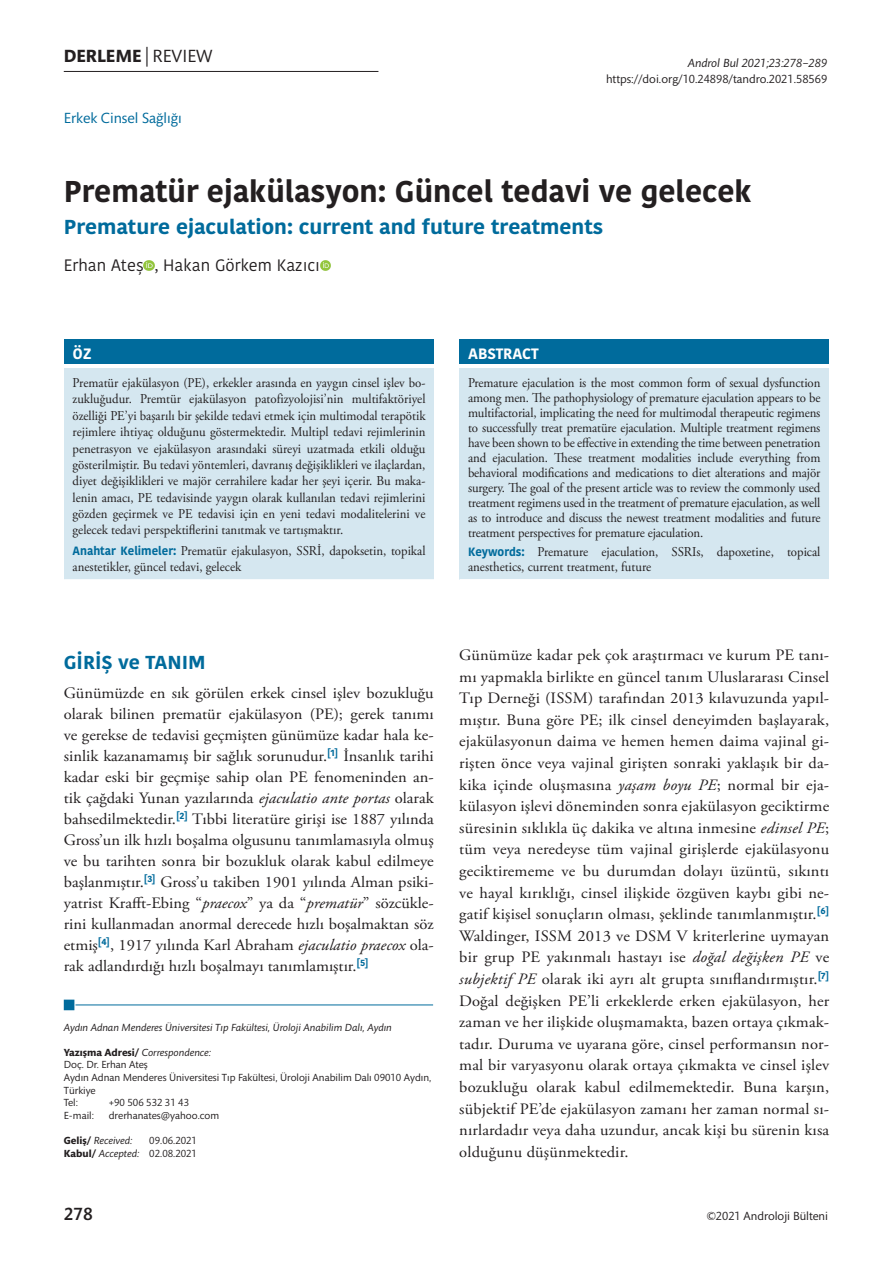
<style>
.page{position:relative;width:893px;height:1263px;background:#fff}
.page>*{position:absolute;margin:0;border:0;box-sizing:border-box;transform-origin:0 0}
.t1{font:700 30px "Kohinoor Devanagari";color:#231f20}
.t2{font:700 20.1px "Kohinoor Devanagari";color:#006b9c;scale:1.04 1}
.t3{font:700 18.75px "Kohinoor Devanagari";color:#006b9c;scale:1.04 1}
.t4{font:700 18px "Mundo Sans Std";color:#231f20}
.t5{font:500 18px "Mundo Sans Std";color:#231f20}
.t6{font:16.5px "Kohinoor Devanagari";color:#231f20}
.t7{font:15.9px/21.6px "Adobe Garamond Pro";color:#231f20;text-align:justify;scale:1.04 1}
.t8{font:15px "Mundo Sans Std";color:#006b9c}
.t9{font:700 15px "Kohinoor Devanagari";color:#fff}
.t10{font:13.5px/15px "Adobe Garamond Pro";color:#231f20;text-align:justify;scale:.95 1}
.t11{font:12px "Mundo Sans Std";color:#231f20}
.t12{font:italic 12px "Mundo Sans Std";color:#231f20}
.t13{font:10.5px/12.6px "Mundo Sans Std";color:#231f20}
.t14{font:italic 10.5px "Mundo Sans Std";color:#231f20}
.s1{font-weight:400}
.s2{font-family:"Kohinoor Devanagari";font-weight:700;font-size:12px;color:#006b9c}
.s3{font-style:italic}
.s4{font-weight:700}
.s5{font-weight:700;font-style:normal}
</style>
<div class="page">
<hr style="left:64px;top:71px;width:314px;height:1px;background:#231f20">
<svg style="left:144px;top:260px;width:11px;height:11px"></svg>
<svg style="left:320px;top:260px;width:11px;height:11px"></svg>
<div style="left:459px;top:339px;width:370px;height:25px;background:#006b9c"></div>
<div style="left:459px;top:369px;width:370px;height:211px;background:#d5e7f0"></div>
<hr style="left:459px;top:579px;width:370px;height:1px;background:#fff">
<div style="left:64px;top:339px;width:370px;height:25px;background:#006b9c"></div>
<div style="left:64px;top:369px;width:370px;height:211px;background:#d5e7f0"></div>
<hr style="left:64px;top:579px;width:370px;height:2px;background:#fff">
<div style="left:64px;top:1000px;width:10px;height:10px;background:#006b9c"></div>
<hr style="left:75px;top:1005px;width:358px;height:1px;background:#006b9c">
<p class="t4" style="left:64px;top:46px;width:150px">DERLEME <span class="s1">| REVIEW</span></p>
<p class="t12" style="left:688px;top:56px;width:141px">Androl Bul 2021;23:278−289</p>
<p class="t11" style="left:606px;top:73px;width:223px">https://doi.org/10.24898/tandro.2021.58569</p>
<p class="t8" style="left:64px;top:110px;width:120px">Erkek Cinsel Sağlığı</p>
<h1 class="t1" style="left:64px;top:164px;width:689px">Prematür ejakülasyon: Güncel tedavi ve gelecek</h1>
<p class="t2" style="left:64px;top:209px;width:520px">Premature ejaculation: current and future treatments</p>
<p class="t6" style="left:64px;top:256px;width:258px">Erhan Ateş , Hakan Görkem Kazıcı</p>
<p class="t9" style="left:73px;top:340px;width:20px">ÖZ</p>
<p class="t10" style="left:73px;top:375px;width:373px;line-height:16.4px">Prematür ejakülasyon (PE), erkekler arasında en yaygın cinsel işlev bo&shy;zukluğudur. Premtür ejakülasyon patofizyolojisi’nin multifaktöriyel özelliği PE’yi başarılı bir şekilde tedavi etmek için multimodal terapötik rejimlere ihtiyaç olduğunu göstermektedir. Multipl tedavi rejimlerinin penetrasyon ve ejakülasyon arasındaki süreyi uzatmada etkili olduğu gösterilmiştir. Bu tedavi yöntemleri, davranış değişiklikleri ve ilaçlardan, diyet değişiklikleri ve majör cerrahilere kadar her şeyi içerir. Bu maka&shy;lenin amacı, PE tedavisinde yaygın olarak kullanılan tedavi rejimlerini gözden geçirmek ve PE tedavisi için en yeni tedavi modalitelerini ve gelecek tedavi perspektiflerini tanıtmak ve tartışmaktır.</p>
<p class="t10" style="left:73px;top:543px;width:373px;line-height:16.4px"><span class="s2">Anahtar Kelimeler:</span> Prematür ejakulasyon, SSRİ, dapoksetin, topikal anestetikler, güncel tedavi, gelecek</p>
<p class="t9" style="left:468px;top:340px;width:72px">ABSTRACT</p>
<p class="t10" style="left:468px;top:376px;width:372px">Premature ejaculation is the most common form of sexual dysfunction among men. The pathophysiology of premature ejaculation appears to be multifactorial, implicating the need for multimodal therapeutic regimens to successfully treat prematüre ejaculation. Multiple treatment regimens have been shown to be effective in extending the time between penetration and ejaculation. These treatment modalities include everything from behavioral modifications and medications to diet alterations and majör surgery. The goal of the present article was to review the commonly used treatment regimens used in the treatment of premature ejaculation, as well as to introduce and discuss the newest treatment modalities and future treatment perspectives for premature ejaculation.</p>
<p class="t10" style="left:468px;top:545px;width:372px"><span class="s2">Keywords:</span> Premature ejaculation, SSRIs, dapoxetine, topical anesthetics, current treatment, future</p>
<p class="t3" style="left:64px;top:645px;width:138px">GİRİŞ ve TANIM</p>
<p class="t7" style="left:64px;top:683px;width:357px;line-height:21px">Günümüzde en sık görülen erkek cinsel işlev bozukluğu olarak bilinen prematür ejakülasyon (PE); gerek tanımı ve gerekse de tedavisi geçmişten günümüze kadar hala ke&shy;sinlik kazanamamış bir sağlık sorunudur.<sup>[1]</sup> İnsanlık tarihi kadar eski bir geçmişe sahip olan PE fenomeninden an&shy;tik çağdaki Yunan yazılarında <span class="s3">ejaculatio ante portas</span> olarak bahsedilmektedir.<sup>[2]</sup> Tıbbi literatüre girişi ise 1887 yılında Gross’un ilk hızlı boşalma olgusunu tanımlamasıyla olmuş ve bu tarihten sonra bir bozukluk olarak kabul edilmeye başlanmıştır.<sup>[3]</sup> Gross’u takiben 1901 yılında Alman psiki&shy;yatrist Krafft-Ebing “<span class="s3">praecox</span>” ya da “<span class="s3">prematür</span>” sözcükle&shy;rini kullanmadan anormal derecede hızlı boşalmaktan söz etmiş<sup>[4]</sup>, 1917 yılında Karl Abraham <span class="s3">ejaculatio praecox</span> ola&shy;rak adlandırdığı hızlı boşalmayı tanımlamıştır.<sup>[5]</sup></p>
<p class="t14" style="left:64px;top:1021px;width:329px">Aydın Adnan Menderes Üniversitesi Tıp Fakültesi, Üroloji Anabilim Dalı, Aydın</p>
<p class="t13" style="left:64px;top:1046px;width:369px"><span class="s4">Yazışma Adresi/</span> <span class="s3">Correspondence:<br></span>Doç. Dr. Erhan Ateş<br>Aydın Adnan Menderes Üniversitesi Tıp Fakültesi, Üroloji Anabilim Dalı 09010 Aydın,<br>Türkiye<br>Tel:</p>
<p class="t13" style="left:109px;top:1097px;width:82px">+90 506 532 31 43</p>
<p class="t13" style="left:64px;top:1109px;width:32px">E-mail:</p>
<p class="t13" style="left:109px;top:1109px;width:112px">drerhanates@yahoo.com</p>
<p class="t14" style="left:64px;top:1135px;width:70px"><span class="s5">Geliş/</span> Received:</p>
<p class="t13" style="left:64px;top:1134px;width:135px;text-align:right">09.06.2021<br><span class="s4">Kabul/</span> <span class="s3">Accepted:</span> 02.08.2021</p>
<p class="t7" style="left:459px;top:645px;width:357px">Günümüze kadar pek çok araştırmacı ve kurum PE tanı&shy;mı yapmakla birlikte en güncel tanım Uluslararası Cinsel Tıp Derneği (ISSM) tarafından 2013 kılavuzunda yapıl&shy;mıştır. Buna göre PE; ilk cinsel deneyimden başlayarak, ejakülasyonun daima ve hemen hemen daima vajinal gi&shy;rişten önce veya vajinal girişten sonraki yaklaşık bir da&shy;kika içinde oluşmasına <span class="s3">yaşam boyu PE</span>; normal bir eja&shy;külasyon işlevi döneminden sonra ejakülasyon geciktirme süresinin sıklıkla üç dakika ve altına inmesine <span class="s3">edinsel PE</span>; tüm veya neredeyse tüm vajinal girişlerde ejakülasyonu geciktirememe ve bu durumdan dolayı üzüntü, sıkıntı ve hayal kırıklığı, cinsel ilişkide özgüven kaybı gibi ne&shy;gatif kişisel sonuçların olması, şeklinde tanımlanmıştır.<sup>[6] </sup>Waldinger, ISSM 2013 ve DSM V kriterlerine uymayan bir grup PE yakınmalı hastayı ise <span class="s3">doğal değişken PE</span> ve <span class="s3">subjektif PE</span> olarak iki ayrı alt grupta sınıflandırmıştır.<sup>[7] </sup>Doğal değişken PE’li erkeklerde erken ejakülasyon, her zaman ve her ilişkide oluşmamakta, bazen ortaya çıkmak&shy;tadır. Duruma ve uyarana göre, cinsel performansın nor&shy;mal bir varyasyonu olarak ortaya çıkmakta ve cinsel işlev bozukluğu olarak kabul edilmemektedir. Buna karşın, sübjektif PE’de ejakülasyon zamanı her zaman normal sı&shy;nırlardadır veya daha uzundur, ancak kişi bu sürenin kısa olduğunu düşünmektedir.</p>
<p class="t5" style="left:64px;top:1205px;width:30px">278</p>
<p class="t11" style="left:707px;top:1210px;width:123px">©2021 Androloji Bülteni</p>
</div>
